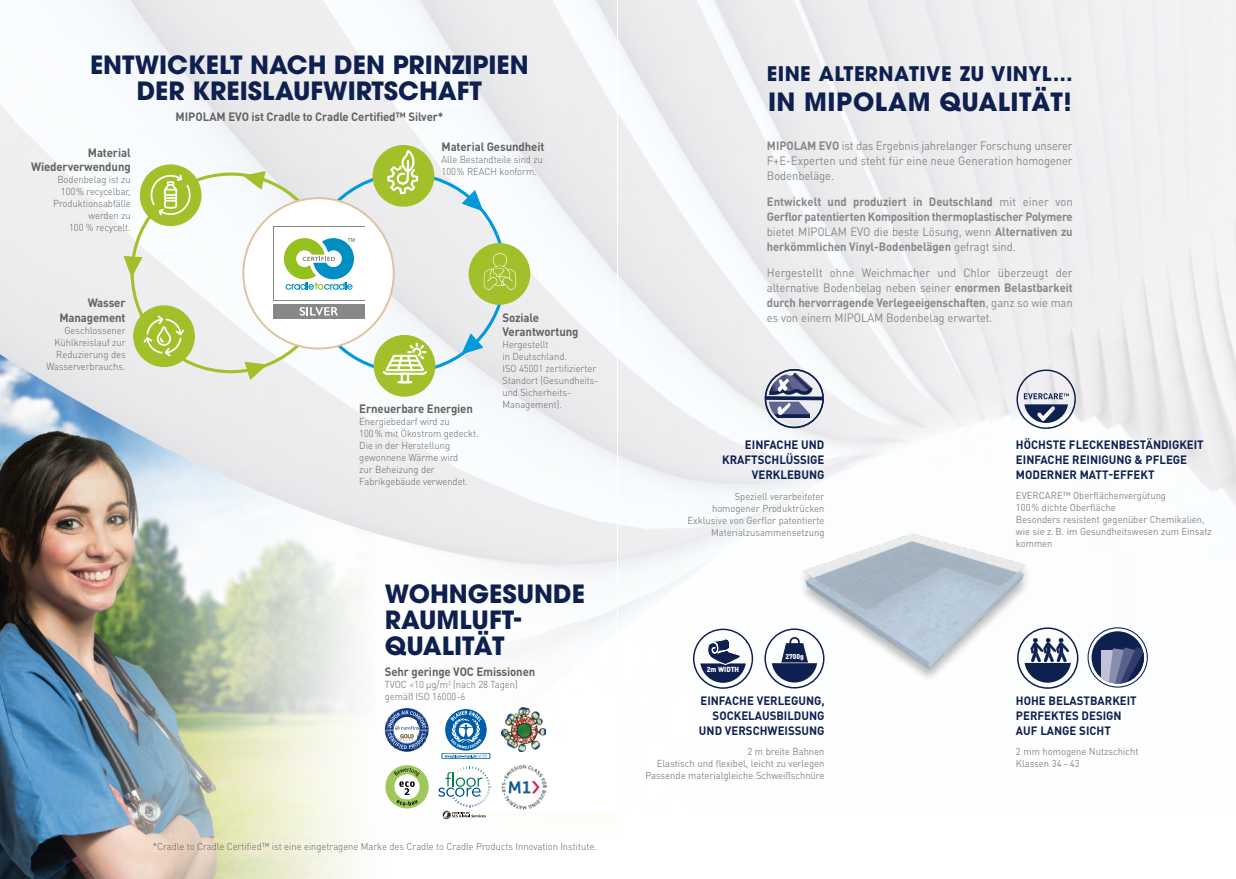
<style>
.page{position:relative;width:1236px;height:879px;background:#fff}
.page>*{position:absolute;margin:0;border:0;box-sizing:border-box;transform-origin:0 0}
.t1{font:700 25px/26px "ITC Avant Garde Pro";color:#0e2050;text-align:center}
.t2{font:700 25px "ITC Avant Garde Pro";letter-spacing:.02em;color:#0e2050}
.t3{font:700 20px "ITC Avant Garde Pro";letter-spacing:.02em;color:#0e2050}
.t4{font:12px/15px "DIN Pro";letter-spacing:-.01em;color:#878787;text-align:justify;scale:.94 1}
.t5{font:700 12px/15px "DIN Pro";color:#0e2050;scale:.95 1}
.t6{font:700 12px/15px "DIN Pro";letter-spacing:-.01em;color:#878787;text-align:justify;scale:.94 1}
.t7{font:700 12px/14.4px "DIN Pro";letter-spacing:-.01em;color:#646363;text-align:right;scale:.95 1}
.t8{font:300 10px/12px "DIN Pro";color:#646363;scale:.94 1}
.t9{font:10px/12px "DIN Pro";color:#878787;scale:.94 1}
.t10{font:900 7.3px "DIN Pro";color:#fff;scale:.93 1}
.t11{font:900 7.1px "DIN Pro";color:#fff;scale:.93 1}
.s1{font-weight:700}
.s2{font-weight:400}
</style>
<div class="page">
<img style="left:0;top:0;width:616px;height:354px">
<div style="left:243px;top:198px;width:151px;height:150px;background:#fff;border-radius:50%"></div>
<div style="left:140px;top:164px;width:62px;height:62px;background:#a2c02a;border-radius:50%"></div>
<svg style="left:150px;top:175px;width:41px;height:40px"></svg>
<div style="left:133px;top:305px;width:62px;height:62px;background:#a2c02a;border-radius:50%"></div>
<svg style="left:143px;top:315px;width:41px;height:39px"></svg>
<div style="left:374px;top:335px;width:61px;height:62px;background:#a2c02a;border-radius:50%"></div>
<svg style="left:383px;top:343px;width:44px;height:11px"></svg>
<div style="left:373px;top:145px;width:61px;height:62px;background:#a2c02a;border-radius:50%"></div>
<svg style="left:388px;top:150px;width:30px;height:75px"></svg>
<div style="left:469px;top:243px;width:61px;height:62px;background:#a2c02a;border-radius:50%"></div>
<svg style="left:483px;top:253px;width:34px;height:38px"></svg>
<svg style="left:461px;top:333px;width:22px;height:21px"></svg>
<svg style="left:462px;top:190px;width:21px;height:21px"></svg>
<svg style="left:243px;top:171px;width:23px;height:18px"></svg>
<svg style="left:124px;top:256px;width:18px;height:21px"></svg>
<svg style="left:273px;top:226px;width:92px;height:75px"></svg>
<div style="left:274px;top:227px;width:90px;height:73px;background:#fff"></div>
<svg style="left:284px;top:238px;width:71px;height:52px"></svg>
<div style="left:273px;top:304px;width:92px;height:15px;background:#878787"></div>
<svg style="left:300px;top:307px;width:38px;height:9px"></svg>
<img style="left:0;top:354px;width:616px;height:525px">
<img style="left:502px;top:764px;width:44px;height:45px">
<div style="left:444px;top:708px;width:43px;height:43px;background:#fff;border-radius:50%"></div>
<div style="left:442px;top:753px;width:48px;height:6px;border:1px solid #005da9;border-radius:2px"></div>
<svg style="left:445px;top:709px;width:42px;height:49px"></svg>
<img style="left:385px;top:719px;width:2px;height:22px">
<img style="left:428px;top:719px;width:1px;height:22px">
<img style="left:396px;top:751px;width:21px;height:1px">
<img style="left:394px;top:708px;width:23px;height:2px">
<img style="left:396px;top:749px;width:21px;height:2px">
<svg style="left:387px;top:710px;width:41px;height:39px"></svg>
<svg style="left:385px;top:765px;width:44px;height:43px"></svg>
<svg style="left:438px;top:766px;width:52px;height:53px"></svg>
<img style="left:501px;top:707px;width:45px;height:44px">
<img style="left:619px;top:0;width:616px;height:689px">
<svg style="left:1016px;top:369px;width:60px;height:60px"></svg>
<svg style="left:1017px;top:627px;width:61px;height:62px"></svg>
<svg style="left:1087px;top:627px;width:61px;height:60px"></svg>
<svg style="left:693px;top:628px;width:60px;height:61px"></svg>
<svg style="left:764px;top:369px;width:60px;height:60px;background:#9ba1b6"></svg>
<div style="left:796px;top:533px;width:237px;height:149px;background:#fdfefe"></div>
<img style="left:797px;top:527px;width:239px;height:146px">
<svg style="left:764px;top:628px;width:60px;height:60px"></svg>
<h1 class="t1" style="left:90px;top:52px;width:440px">ENTWICKELT NACH DEN PRINZIPIEN<br>DER KREISLAUFWIRTSCHAFT</h1>
<p class="t7" style="left:176px;top:109px;width:284px">MIPOLAM EVO ist Cradle to Cradle Certified™ Silver*</p>
<p class="t7" style="left:31px;top:145px;width:106px">Material<br>Wiederverwendung</p>
<p class="t8" style="left:53px;top:173px;width:84px;text-align:right">Bodenbelag ist zu<br>100% recycelbar,<br>Produktionsabfälle werden zu<br>100 % recycelt.</p>
<p class="t7" style="left:442px;top:139px;width:110px">Material Gesundheit</p>
<p class="t8" style="left:442px;top:153px;width:109px">Alle Bestandteile sind zu<br>100% REACH konform.</p>
<p class="t7" style="left:59px;top:295px;width:71px">Wasser<br>Management</p>
<p class="t8" style="left:46px;top:324px;width:86px;text-align:right">Geschlossener<br>Kühlkreislauf zur<br>Reduzierung des<br>Wasserverbrauchs.</p>
<p class="t7" style="left:359px;top:401px;width:121px">Erneuerbare Energien</p>
<p class="t8" style="left:359px;top:415px;width:129px">Energiebedarf wird zu<br>100% mit Ökostrom gedeckt.<br>Die in der Herstellung gewonnene Wärme wird<br>zur Beheizung der<br>Fabrikgebäude verwendet.</p>
<p class="t7" style="left:502px;top:309px;width:82px;text-align:left">Soziale<br>Verantwortung</p>
<p class="t8" style="left:502px;top:338px;width:104px">Hergestellt<br>in Deutschland.<br>ISO 45001 zertifizierter<br>Standort (Gesundheits&shy;und Sicherheits-<br>Management).</p>
<h1 class="t1" style="left:385px;top:580px;width:202px;text-align:left">WOHNGESUNDE<br>RAUMLUFT-<br>QUALITÄT</h1>
<p class="t7" style="left:385px;top:664px;width:160px">Sehr geringe VOC Emissionen</p>
<p class="t8" style="left:385px;top:678px;width:143px">TVOC &lt;10 μg/m<sup>3</sup> (nach 28 Tagen) gemäß ISO 16000-6</p>
<p class="t8" style="left:153px;top:840px;width:474px">*Cradle to Cradle Certified™ ist eine eingetragene Marke des Cradle to Cradle Products Innovation Institute.</p>
<h2 class="t3" style="left:767px;top:60px;width:307px">EINE ALTERNATIVE ZU VINYL…</h2>
<h1 class="t2" style="left:768px;top:85px;width:305px">IN MIPOLAM QUALITÄT!</h1>
<p class="t4" style="left:767px;top:137px;width:327px"><span class="s1">MIPOLAM EVO</span> ist das Ergebnis jahrelanger Forschung unserer F+E-Experten und steht für eine neue Generation homogener Bodenbeläge.</p>
<p class="t6" style="left:767px;top:193px;width:327px">Entwickelt und produziert in Deutschland <span class="s2">mit einer von </span>Gerflor patentierten Komposition thermoplastischer Polymere <span class="s2">bietet MIPOLAM EVO die beste Lösung, wenn</span> Alternativen zu herkömmlichen Vinyl-Bodenbelägen <span class="s2">gefragt sind.</span></p>
<p class="t4" style="left:767px;top:265px;width:327px">Hergestellt ohne Weichmacher und Chlor überzeugt der alternative Bodenbelag neben seiner <span class="s1">enormen Belastbarkeit durch hervorragende Verlegeeigenschaften</span>, ganz so wie man es von einem MIPOLAM Bodenbelag erwartet.</p>
<p class="t5" style="left:722px;top:437px;width:109px;text-align:right">EINFACHE UND<br>KRAFTSCHLÜSSIGE<br>VERKLEBUNG</p>
<p class="t9" style="left:688px;top:490px;width:147px;text-align:right">Speziell verarbeiteter homogener Produktrücken<br>Exklusive von Gerflor patentierte<br>Materialzusammensetzung</p>
<p class="t10" style="left:707px;top:664px;width:36px">2m WIDTH</p>
<p class="t11" style="left:785px;top:652px;width:21px">2700g</p>
<p class="t5" style="left:699px;top:692px;width:134px;text-align:right">EINFACHE VERLEGUNG,<br>SOCKELAUSBILDUNG<br>UND VERSCHWEISSUNG</p>
<p class="t9" style="left:645px;top:745px;width:192px;text-align:right">2 m breite Bahnen<br>Elastisch und flexibel, leicht zu verlegen<br>Passende materialgleiche Schweißschnüre</p>
<p class="t5" style="left:1016px;top:436px;width:199px">HÖCHSTE FLECKENBESTÄNDIGKEIT<br>EINFACHE REINIGUNG &amp; PFLEGE<br>MODERNER MATT-EFFEKT</p>
<p class="t9" style="left:1016px;top:489px;width:210px">EVERCARE™ Oberflächenvergütung<br>100% dichte Oberfläche<br>Besonders resistent gegenüber Chemikalien, wie sie z. B. im Gesundheitswesen zum Einsatz kommen</p>
<p class="t5" style="left:1016px;top:692px;width:129px">HOHE BELASTBARKEIT<br>PERFEKTES DESIGN<br>AUF LANGE SICHT</p>
<p class="t9" style="left:1016px;top:745px;width:132px">2 mm homogene Nutzschicht<br>Klassen 34 – 43</p>
</div>
